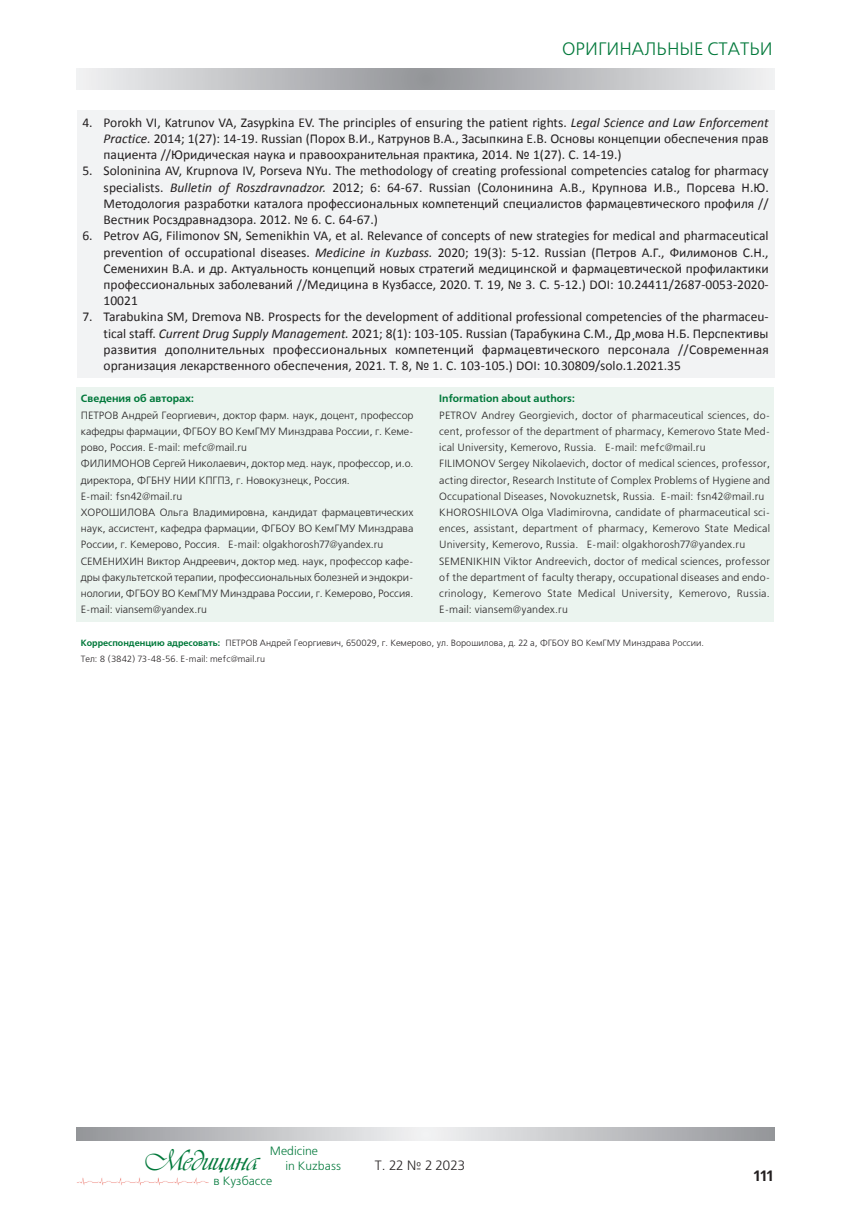
<style>
.page{position:relative;width:851px;height:1217px;background:#fff}
.page>*{position:absolute;margin:0;border:0;box-sizing:border-box;transform-origin:0 0}
.t1{font:30px "Vivaldi DCL";color:#00783a}
.t2{font:18px "Free Set C";color:#00783a}
.t3{font:700 15px "Free Set C";color:#231f20}
.t4{font:13.5px/16.2px "Calibri";color:#231f20;text-align:justify}
.t5{font:13.5px "Free Set C";color:#231f20}
.t6{font:12px/15px "Free Set C";color:#00783a}
.t7{font:10.5px/16.2px "Free Set C";letter-spacing:.01em;color:#231f20}
.t8{font:700 10.5px "Free Set C";color:#00783a}
.t9{font:9px/16.2px "Free Set C";color:#231f20}
.s1{font-style:italic}
.s2{font-weight:700;color:#00783a}
</style>
<div class="page">
<svg style="left:77px;top:68px;width:697px;height:21px;background:#c1c2c5"></svg>
<svg style="left:77px;top:1127px;width:697px;height:13px;background:#c2c3c5"></svg>
<img style="left:76px;top:1177px;width:133px;height:9px">
<div style="left:77px;top:111px;width:697px;height:266px;background:#f2f3f4"></div>
<div style="left:77px;top:387px;width:349px;height:234px;background:#ebf4ef"></div>
<div style="left:426px;top:387px;width:348px;height:234px;background:#ebf4ef"></div>
<h2 class="t2" style="left:562px;top:40px;width:212px">ОРИГИНАЛЬНЫЕ СТАТЬИ</h2>
<p class="t4" style="left:104px;top:114px;width:666px;text-indent:-21px">4. Porokh VI, Katrunov VA, Zasypkina EV. The principles of ensuring the patient rights. <span class="s1">Legal Science and Law Enforcement Practice.</span> 2014; 1(27): 14-19. Russian (Порох В.И., Катрунов В.А., Засыпкина Е.В. Основы концепции обеспечения прав пациента //Юридическая наука и правоохранительная практика, 2014. № 1(27). С. 14-19.)</p>
<p class="t4" style="left:104px;top:163px;width:666px;text-indent:-21px">5. Soloninina AV, Krupnova IV, Porseva NYu. The methodology of creating professional competencies catalog for pharmacy specialists. <span class="s1">Bulletin of Roszdravnadzor.</span> 2012; 6: 64-67. Russian (Солонинина А.В., Крупнова И.В., Порсева Н.Ю.<br>Методология разработки каталога профессиональных компетенций специалистов фармацевтического профиля // Вестник Росздравнадзора. 2012. № 6. С. 64-67.)</p>
<p class="t4" style="left:104px;top:228px;width:666px;text-indent:-21px">6. Petrov AG, Filimonov SN, Semenikhin VA, et al. Relevance of concepts of new strategies for medical and pharmaceutical prevention of occupational diseases. <span class="s1">Medicine in Kuzbass.</span> 2020; 19(3): 5-12. Russian (Петров А.Г., Филимонов С.Н., Семенихин В.А. и др. Актуальность концепций новых стратегий медицинской и фармацевтической профилактики профессиональных заболеваний //Медицина в Кузбассе, 2020. Т. 19, № 3. С. 5-12.) DOI: 10.24411/2687-0053-2020- 10021</p>
<p class="t4" style="left:104px;top:309px;width:666px;text-indent:-21px">7. Tarabukina SM, Dremova NB. Prospects for the development of additional professional competencies of the pharmaceu&shy;tical staff. <span class="s1">Current Drug Supply Management.</span> 2021; 8(1): 103-105. Russian (Тарабукина С.М., Др¸мова Н.Б. Перспективы развития дополнительных профессиональных компетенций фармацевтического персонала //Современная организация лекарственного обеспечения, 2021. Т. 8, № 1. С. 103-105.) DOI: 10.30809/solo.1.2021.35</p>
<p class="t8" style="left:81px;top:393px;width:115px">Сведения об авторах:</p>
<p class="t7" style="left:81px;top:407px;width:334px">ПЕТРОВ Андрей Георгиевич, доктор фарм. наук, доцент, профессор кафедры фармации, ФГБОУ ВО КемГМУ Минздрава России, г. Кеме&shy;рово, Россия. E-mail: mefc@mail.ru<br>ФИЛИМОНОВ Сергей Николаевич, доктор мед. наук, профессор, и.о. директора, ФГБНУ НИИ КПГПЗ, г. Новокузнецк, Россия.<br>Е-mail: fsn42@mail.ru<br>ХОРОШИЛОВА Ольга Владимировна, кандидат фармацевтических наук, ассистент, кафедра фармации, ФГБОУ ВО КемГМУ Минздрава России, г. Кемерово, Россия. E-mail: olgakhorosh77@yandex.ru СЕМЕНИХИН Виктор Андреевич, доктор мед. наук, профессор кафе&shy;дры факультетской терапии, профессиональных болезней и эндокри&shy;нологии, ФГБОУ ВО КемГМУ Минздрава России, г. Кемерово, Россия.<br>E-mail: viansem@yandex.ru</p>
<p class="t8" style="left:439px;top:393px;width:137px">Information about authors:</p>
<p class="t7" style="left:439px;top:407px;width:332px">PETROV Andrey Georgievich, doctor of pharmaceutical sciences, do&shy;cent, professor of the department of pharmacy, Kemerovo State Med&shy;ical University, Kemerovo, Russia. E-mail: mefc@mail.ru<br>FILIMONOV Sergey Nikolaevich, doctor of medical sciences, professor, acting director, Research Institute of Complex Problems of Hygiene and Occupational Diseases, Novokuznetsk, Russia. E-mail: fsn42@mail.ru KHOROSHILOVA Olga Vladimirovna, candidate of pharmaceutical sci&shy;ences, assistant, department of pharmacy, Kemerovo State Medical University, Kemerovo, Russia. E-mail: olgakhorosh77@yandex.ru SEMENIKHIN Viktor Andreevich, doctor of medical sciences, professor of the department of faculty therapy, occupational diseases and endo&shy;crinology, Kemerovo State Medical University, Kemerovo, Russia.<br>E-mail: viansem@yandex.ru</p>
<p class="t9" style="left:81px;top:634px;width:624px"><span class="s2">Корреспонденцию адресовать:</span> ПЕТРОВ Андрей Георгиевич, 650029, г. Кемерово, ул. Ворошилова, д. 22 а, ФГБОУ ВО КемГМУ Минздрава России.<br>Тел: 8 (3842) 73-48-56. E-mail: mefc@mail.ru</p>
<p class="t6" style="left:285px;top:1143px;width:57px;text-indent:-15px">Medicine<br>in Kuzbass</p>
<h1 class="t1" style="left:146px;top:1143px;width:114px">Медицина</h1>
<p class="t5" style="left:375px;top:1157px;width:92px">T. 22 № 2 2023</p>
<p class="t6" style="left:213px;top:1173px;width:60px">в Кузбассе</p>
<p class="t3" style="left:753px;top:1166px;width:21px">111</p>
</div>
